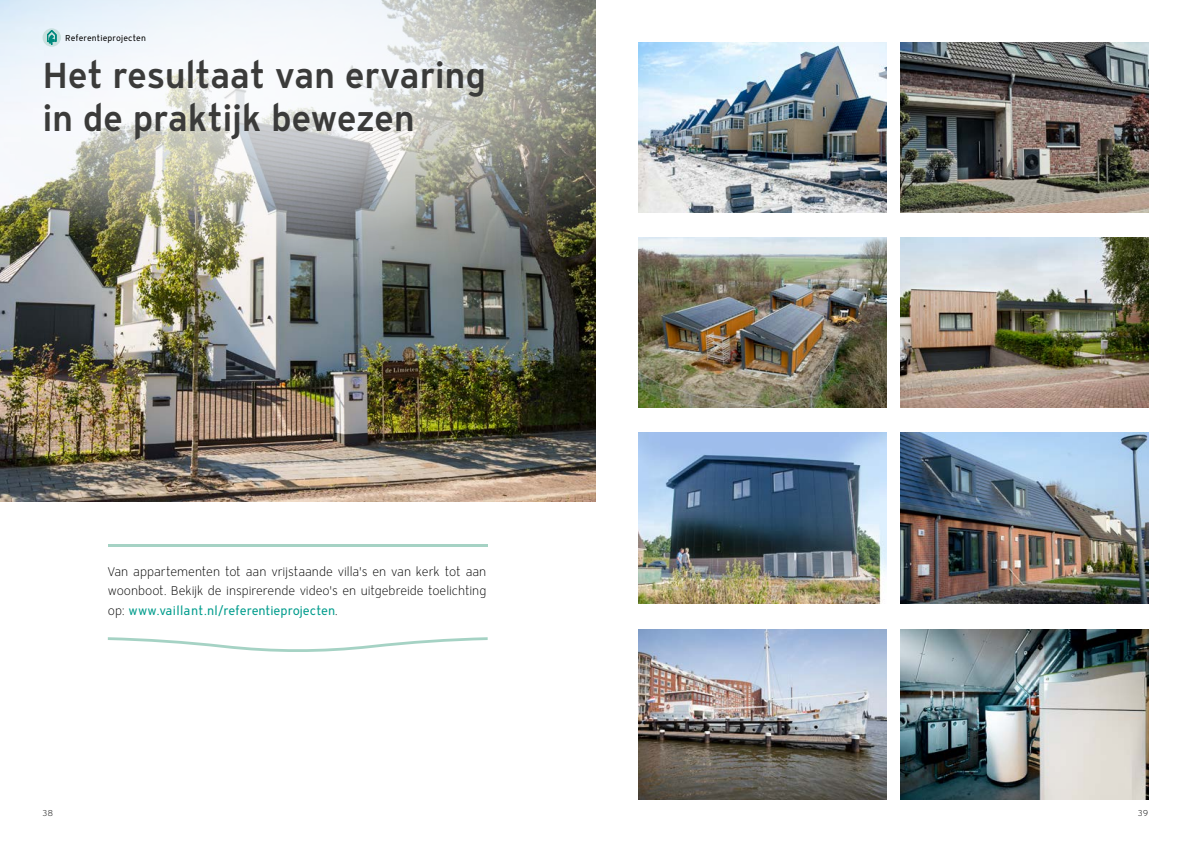
<style>
.page{position:relative;width:1191px;height:842px;background:#fff}
.page>*{position:absolute;margin:0;border:0;box-sizing:border-box;transform-origin:0 0}
.t1{font:600 36px "Vaillant 12";letter-spacing:-.01em;color:#3b3b3a}
.Fließtext{font:300 12.5px/19.5px "Vaillant 12";letter-spacing:-.005em;color:#000;text-align:justify}
.Rubrik{font:8.5px "Vaillant 12";letter-spacing:.015em;color:#000}
.t2{font:300 8.5px "Vaillant 12";color:#000}
.s1{font-weight:400;color:#009c8c}
</style>
<div class="page">
<img style="left:0;top:275px;width:595px;height:227px">
<img style="left:7px;top:0;width:792px;height:318px">
<svg style="left:43px;top:28px;width:18px;height:19px"></svg>
<svg style="left:47px;top:30px;width:9px;height:15px"></svg>
<svg style="left:108px;top:637px;width:379px;height:15px"></svg>
<hr style="left:108px;top:544px;width:379px;height:3px;background:#a5d2c4">
<img style="left:638px;top:43px;width:248px;height:170px">
<img style="left:900px;top:43px;width:248px;height:170px">
<img style="left:638px;top:238px;width:248px;height:170px">
<img style="left:900px;top:238px;width:248px;height:170px">
<img style="left:638px;top:433px;width:248px;height:170px">
<img style="left:900px;top:433px;width:248px;height:170px">
<img style="left:638px;top:629px;width:248px;height:170px">
<img style="left:900px;top:629px;width:248px;height:170px">
<p class="Rubrik" style="left:65px;top:32px;width:82px">Referentieprojecten</p>
<p class="t1" style="left:43px;top:50px;width:445px">Het resultaat van ervaring</p>
<p class="t1" style="left:43px;top:93px;width:374px">in de praktijk bewezen</p>
<p class="Fließtext" style="left:108px;top:561px;width:380px">Van appartementen tot aan vrijstaande villa's en van kerk tot aan woonboot. Bekijk de inspirerende video's en uitgebreide toelichting op: <span class="s1">www.vaillant.nl/referentieprojecten</span>.</p>
<p class="t2" style="left:43px;top:807px;width:12px">38</p>
<p class="t2" style="left:1137px;top:807px;width:12px">39</p>
</div>
